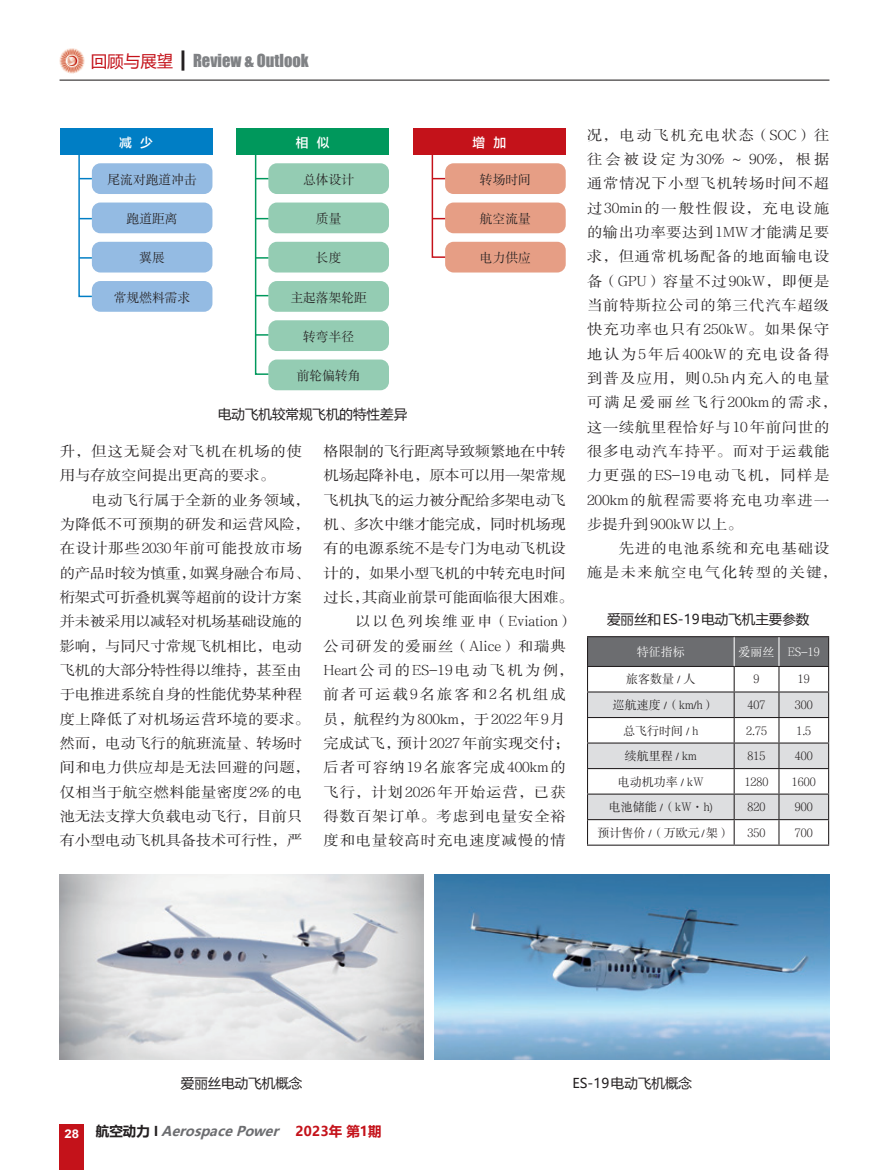
<style>
.page{position:relative;width:872px;height:1170px;background:#fff}
.page>*{position:absolute;margin:0;border:0;box-sizing:border-box;transform-origin:0 0}
.t1{font:16.5px "Impact";color:#808285}
._5内文{font:14.25px/24.3px "FZSSJW GB1 0";letter-spacing:-.015em;color:#231f20;scale:1.08 1}
._5内文-2{font:14.25px/24.3px "FZSSJW GB1 0";letter-spacing:.06em;color:#231f20;scale:1.08 1}
._5内文-3{font:14.25px/24.3px "FZSSJW GB1 0";letter-spacing:.055em;color:#231f20;scale:1.08 1}
._5内文-4{font:14.25px/24.3px "FZSSJW GB1 0";letter-spacing:.02em;color:#231f20;scale:1.08 1}
._5内文-5{font:14.25px/24.3px "FZSSJW GB1 0";letter-spacing:.095em;color:#231f20;scale:1.08 1}
.图注{font:13.5px "Microsoft Ya Hei";color:#231f20}
.t2{font:italic 700 13.5px "Microsoft Ya Hei";color:#6c6d70}
.表头{font:13.5px "Microsoft Ya Hei";color:#231f20}
.图字{font:12.75px "FZSSJW GB1 0";color:#231f20}
.图字-2{font:12.75px "FZLTZHJW GB1 0";color:#fff}
.表字{font:12px "FZSSJW GB1 0";color:#231f20}
.表字-2{font:12px "FZSSJW GB1 0";color:#fff}
.s1{font-family:"Microsoft Ya Hei";color:#c4121a}
.s2{font-family:"Microsoft Ya Hei";color:#231f20}
.s3{font-style:normal;color:#231f20}
.s4{font-style:normal;color:#c4121a}
</style>
<div class="page">
<div style="left:60px;top:1124px;width:24px;height:45px;background:#c4121a"></div>
<hr style="left:60px;top:80px;width:769px;height:1px;background:#231f20">
<img style="left:60px;top:49px;width:24px;height:24px">
<div style="left:236px;top:128px;width:153px;height:27px;background:#00985c"></div>
<div style="left:413px;top:128px;width:153px;height:27px;background:#c4121a"></div>
<div style="left:60px;top:128px;width:152px;height:27px;background:#007ec5"></div>
<div style="left:92px;top:163px;width:120px;height:31px;background:#94bbe3;border-radius:9px"></div>
<div style="left:268px;top:163px;width:121px;height:31px;background:#94ccb3;border-radius:9px"></div>
<div style="left:445px;top:163px;width:121px;height:31px;background:#e69e85;border-radius:9px"></div>
<div style="left:92px;top:242px;width:120px;height:30px;background:#94bbe3;border-radius:9px"></div>
<div style="left:268px;top:242px;width:121px;height:30px;background:#94ccb3;border-radius:9px"></div>
<div style="left:445px;top:242px;width:121px;height:30px;background:#e69e85;border-radius:9px"></div>
<div style="left:268px;top:320px;width:121px;height:31px;background:#94ccb3;border-radius:9px"></div>
<div style="left:92px;top:202px;width:120px;height:31px;background:#94bbe3;border-radius:9px"></div>
<div style="left:268px;top:202px;width:121px;height:31px;background:#94ccb3;border-radius:9px"></div>
<div style="left:445px;top:202px;width:121px;height:31px;background:#e69e85;border-radius:9px"></div>
<div style="left:92px;top:281px;width:120px;height:31px;background:#94bbe3;border-radius:9px"></div>
<div style="left:268px;top:281px;width:121px;height:31px;background:#94ccb3;border-radius:9px"></div>
<div style="left:268px;top:359px;width:121px;height:31px;background:#94ccb3;border-radius:9px"></div>
<svg style="left:431px;top:155px;width:15px;height:103px"></svg>
<svg style="left:78px;top:155px;width:15px;height:143px"></svg>
<svg style="left:254px;top:155px;width:16px;height:220px"></svg>
<img style="left:435px;top:874px;width:394px;height:185px">
<img style="left:60px;top:874px;width:364px;height:185px">
<hr style="left:587px;top:844px;width:147px;height:1px;background:#231f20">
<hr style="left:734px;top:844px;width:45px;height:1px;background:#231f20">
<hr style="left:779px;top:844px;width:50px;height:1px;background:#231f20">
<svg style="left:587px;top:636px;width:242px;height:208px"></svg>
<p class="t1" style="left:91px;top:48px;width:219px"><span class="s1">回顾与展望</span> <span class="s2">┃</span> Review &amp; Outlook</p>
<p class="图字-2" style="left:296px;top:135px;width:35px">相 似</p>
<p class="图字-2" style="left:472px;top:135px;width:35px">增 加</p>
<p class="图字-2" style="left:119px;top:135px;width:35px">减 少</p>
<p class="图字" style="left:107px;top:173px;width:91px">尾流对跑道冲击</p>
<p class="图字" style="left:303px;top:173px;width:52px">总体设计</p>
<p class="图字" style="left:480px;top:173px;width:52px">转场时间</p>
<p class="图字" style="left:127px;top:212px;width:52px">跑道距离</p>
<p class="图字" style="left:316px;top:212px;width:27px">质量</p>
<p class="图字" style="left:480px;top:212px;width:52px">航空流量</p>
<p class="图字" style="left:139px;top:251px;width:27px">翼展</p>
<p class="图字" style="left:316px;top:251px;width:27px">长度</p>
<p class="图字" style="left:480px;top:251px;width:52px">电力供应</p>
<p class="图字" style="left:114px;top:291px;width:78px">常规燃料需求</p>
<p class="图字" style="left:290px;top:291px;width:78px">主起落架轮距</p>
<p class="图字" style="left:303px;top:330px;width:52px">转弯半径</p>
<p class="图字" style="left:297px;top:369px;width:65px">前轮偏转角</p>
<p class="图注" style="left:218px;top:405px;width:190px">电动飞机较常规飞机的特性差异</p>
<p class="_5内文-4" style="left:60px;top:439px;width:226px">升，但这无疑会对飞机在机场的使用与存放空间提出更高的要求。</p>
<p class="_5内文" style="left:60px;top:488px;width:233px;text-indent:32px">电动飞行属于全新的业务领域，为降低不可预期的研发和运营风险，在设计那些2030年前可能投放市场的产品时较为慎重，如翼身融合布局、桁架式可折叠机翼等超前的设计方案并未被采用以减轻对机场基础设施的影响，与同尺寸常规飞机相比，电动飞机的大部分特性得以维持，甚至由于电推进系统自身的性能优势某种程度上降低了对机场运营环境的要求。然而，电动飞行的航班流量、转场时间和电力供应却是无法回避的问题，仅相当于航空燃料能量密度2%的电池无法支撑大负载电动飞行，目前只有小型电动飞机具备技术可行性，严</p>
<p class="_5内文" style="left:323px;top:439px;width:233px">格限制的飞行距离导致频繁地在中转机场起降补电，原本可以用一架常规飞机执飞的运力被分配给多架电动飞机、多次中继才能完成，同时机场现有的电源系统不是专门为电动飞机设计的，如果小型飞机的中转充电时间过长，其商业前景可能面临很大困难。</p>
<p class="_5内文-3" style="left:323px;top:609px;width:233px;text-indent:32px">以以色列埃维亚申（Eviation）公司研发的爱丽丝（Alice）和瑞典<br>Heart公司的ES-19电动飞机为例，前者可运载9名旅客和2名机组成员，航程约为 800km，于 2022 年 9 月完成试飞，预计 2027 年前实现交付；后者可容纳19名旅客完成400km的飞行，计划2026年开始运营，已获得数百架订单。考虑到电量安全裕度和电量较高时充电速度减慢的情</p>
<p class="_5内文-2" style="left:587px;top:123px;width:233px">况，电动飞机充电状态（SOC）往往会被设定为30%～90%，根据通常情况下小型飞机转场时间不超过30min的一般性假设，充电设施的输出功率要达到1MW才能满足要求，但通常机场配备的地面输电设备（GPU）容量不过 90kW，即便是当前特斯拉公司的第三代汽车超级快充功率也只有250kW。如果保守地认为5年后400kW的充电设备得到普及应用，则0.5h内充入的电量可满足爱丽丝飞行200km的需求，这一续航里程恰好与10年前问世的很多电动汽车持平。而对于运载能力更强的ES-19电动飞机，同样是<br>200km的航程需要将充电功率进一步提升到 900kW 以上。</p>
<p class="_5内文-5" style="left:587px;top:536px;width:233px;text-indent:32px">先进的电池系统和充电基础设施是未来航空电气化转型的关键，</p>
<p class="表头" style="left:607px;top:609px;width:204px">爱丽丝和ES-19电动飞机主要参数</p>
<p class="表字-2" style="left:637px;top:645px;width:49px">特征指标</p>
<p class="表字-2" style="left:738px;top:645px;width:37px">爱丽丝</p>
<p class="表字-2" style="left:788px;top:645px;width:33px">ES-19</p>
<p class="表字" style="left:626px;top:673px;width:71px">旅客数量 / 人</p>
<p class="表字" style="left:753px;top:673px;width:7px">9</p>
<p class="表字" style="left:798px;top:673px;width:13px">19</p>
<p class="表字" style="left:613px;top:698px;width:104px">巡航速度 /（km/h）</p>
<p class="表字" style="left:747px;top:698px;width:19px">407</p>
<p class="表字" style="left:795px;top:698px;width:19px">300</p>
<p class="表字" style="left:623px;top:724px;width:77px">总飞行时间 / h</p>
<p class="表字" style="left:746px;top:724px;width:22px">2.75</p>
<p class="表字" style="left:796px;top:724px;width:16px">1.5</p>
<p class="表字" style="left:625px;top:749px;width:73px">续航里程 / km</p>
<p class="表字" style="left:747px;top:749px;width:19px">815</p>
<p class="表字" style="left:795px;top:749px;width:19px">400</p>
<p class="表字" style="left:618px;top:775px;width:87px">电动机功率 / kW</p>
<p class="表字" style="left:744px;top:775px;width:25px">1280</p>
<p class="表字" style="left:792px;top:775px;width:25px">1600</p>
<p class="表字" style="left:609px;top:800px;width:106px">电池储能 /（kW·h)</p>
<p class="表字" style="left:747px;top:800px;width:19px">820</p>
<p class="表字" style="left:795px;top:800px;width:19px">900</p>
<p class="表字" style="left:597px;top:826px;width:134px">预计售价 /（万欧元 / 架）</p>
<p class="表字" style="left:747px;top:826px;width:19px">350</p>
<p class="表字" style="left:795px;top:826px;width:19px">700</p>
<p class="图注" style="left:181px;top:1073px;width:123px">爱丽丝电动飞机概念</p>
<p class="图注" style="left:572px;top:1073px;width:121px">ES-19电动飞机概念</p>
<p class="t2" style="left:65px;top:1121px;width:319px"><sub>2</sub> <sub>8</sub> <span class="s3">航空动力 I</span> AerospacePower <span class="s4">2 0 2 3 年第 1 期</span></p>
</div>
